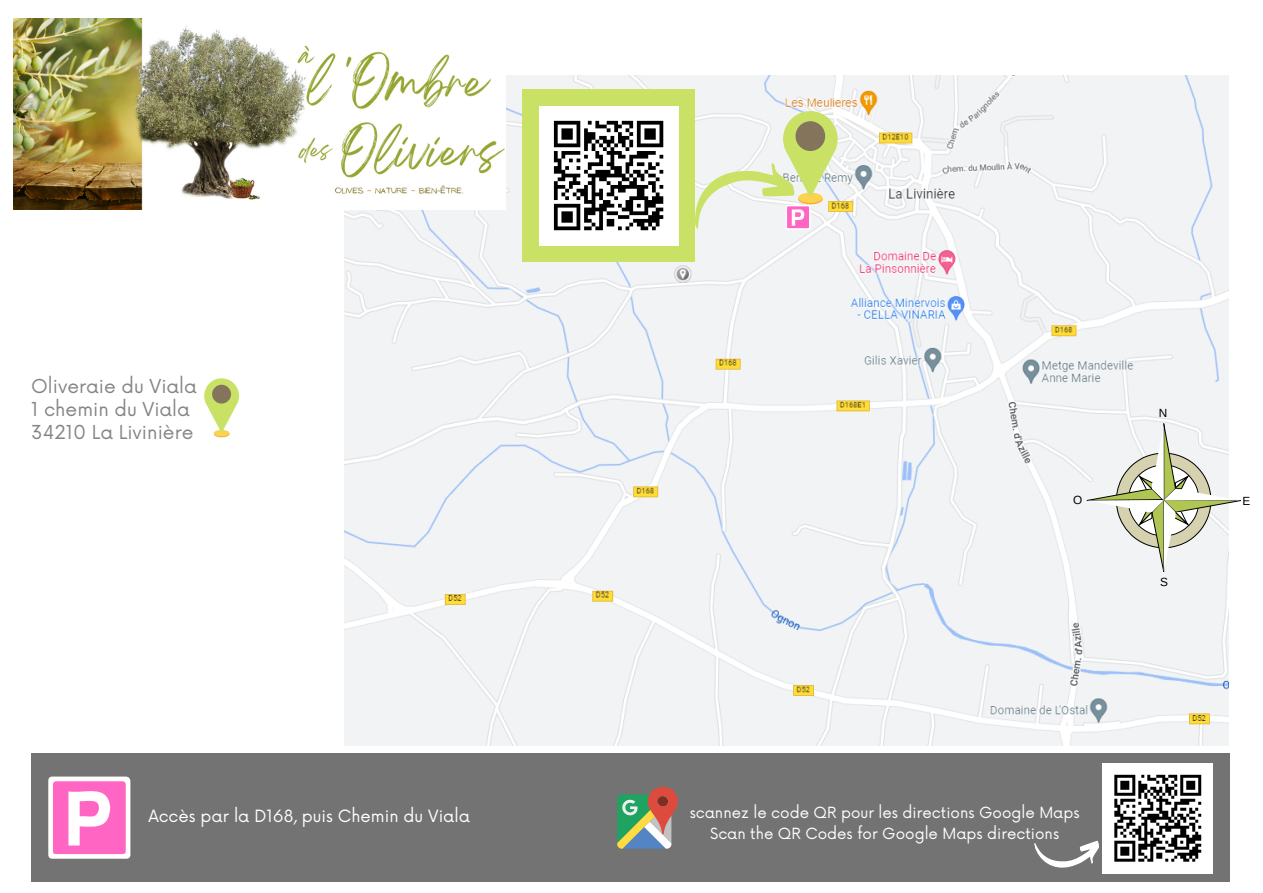
<style>
.page{position:relative;width:1263px;height:893px;background:#fff}
.page>*{position:absolute;margin:0;border:0;box-sizing:border-box;transform-origin:0 0}
.t1{font:18.75px "Now";color:#848484}
.t2{font:16.5px "Now";color:#fff}
.t3{font:15px "Now";color:#fff}
.t4{font:11.85px "Liberation Sans";color:#000}
</style>
<div class="page">
<div style="left:31px;top:753px;width:1198px;height:128px;background:#737373"></div>
<svg style="left:617px;top:787px;width:61px;height:61px;background:#8f9278"></svg>
<img style="left:345px;top:76px;width:884px;height:669px">
<svg style="left:1085px;top:422px;width:156px;height:151px"></svg>
<div style="left:522px;top:89px;width:173px;height:173px;background:#c9e265"></div>
<svg style="left:48px;top:776px;width:82px;height:82px;background:#fda2da"></svg>
<div style="left:214px;top:431px;width:15px;height:6px;background:#f9ba3e;border-radius:50%"></div>
<div style="left:214px;top:430px;width:15px;height:6px;background:#fcd24f;border-radius:50%"></div>
<svg style="left:204px;top:378px;width:35px;height:55px"></svg>
<div style="left:212px;top:385px;width:19px;height:18px;background:#84745b;border-radius:50%"></div>
<svg style="left:695px;top:111px;width:143px;height:119px"></svg>
<div style="left:539px;top:106px;width:139px;height:139px;background:#fff"></div>
<svg style="left:553px;top:120px;width:111px;height:111px"></svg>
<img style="left:14px;top:19px;width:491px;height:191px">
<div style="left:1102px;top:763px;width:111px;height:110px;background:#fff"></div>
<svg style="left:1114px;top:774px;width:88px;height:88px"></svg>
<svg style="left:1034px;top:840px;width:65px;height:28px"></svg>
<p class="t1" style="left:31px;top:375px;width:167px">Oliveraie du Viala</p>
<p class="t1" style="left:31px;top:399px;width:160px">1 chemin du Viala</p>
<p class="t1" style="left:31px;top:422px;width:164px">34210 La Livinière</p>
<p class="t2" style="left:148px;top:807px;width:323px">Accès par la D168, puis Chemin du Viala</p>
<p class="t4" style="left:1159px;top:406px;width:10px">N</p>
<p class="t4" style="left:1073px;top:493px;width:11px">O</p>
<p class="t4" style="left:1242px;top:494px;width:9px">E</p>
<p class="t4" style="left:1160px;top:575px;width:9px">S</p>
<p class="t3" style="left:690px;top:804px;width:391px">scannez le code QR pour les directions Google Maps</p>
<p class="t3" style="left:710px;top:824px;width:351px">Scan the QR Codes for Google Maps directions</p>
</div>
